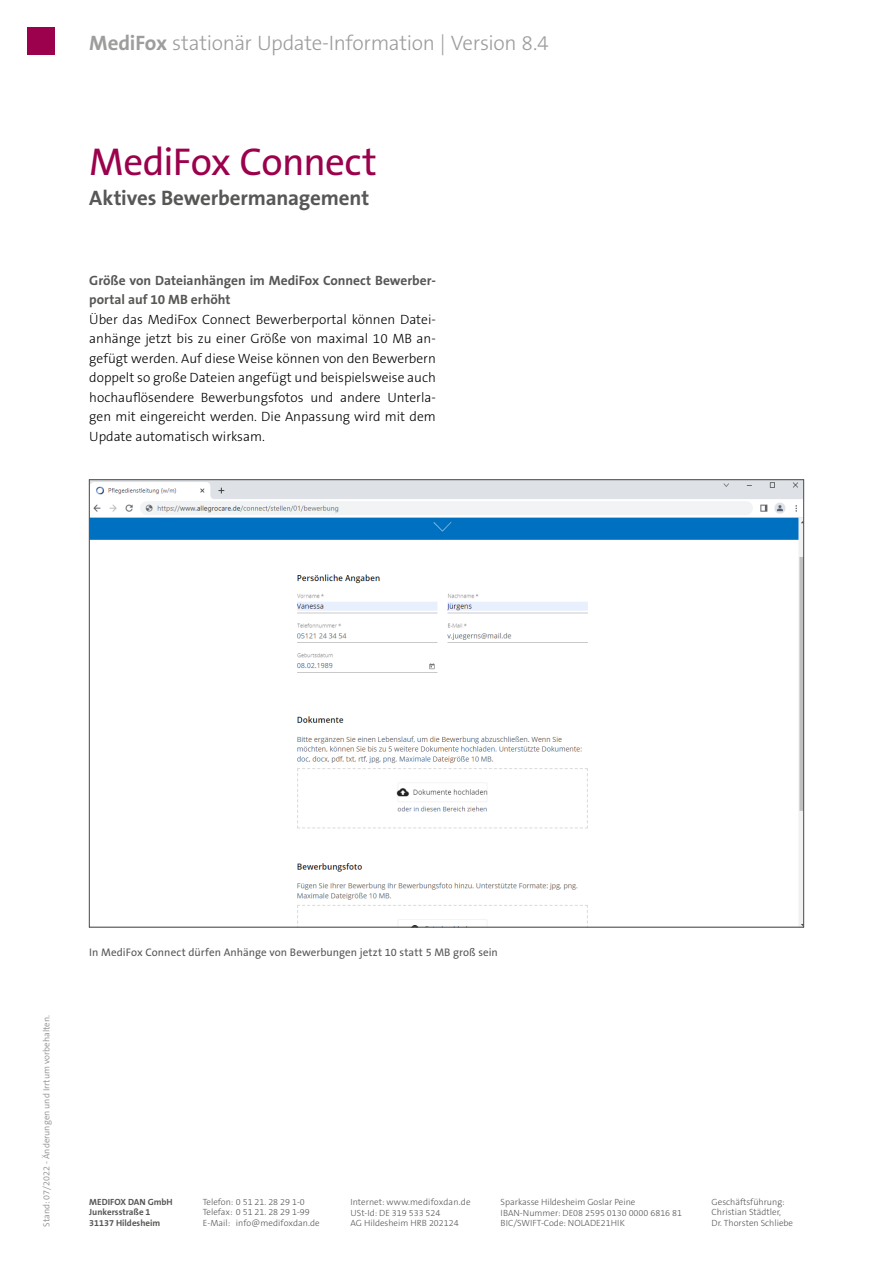
<style>
.page{position:relative;width:893px;height:1263px;background:#fff}
.page>*{position:absolute;margin:0;border:0;box-sizing:border-box;transform-origin:0 0}
.t1{font:39px "The Sans B5 Plain";letter-spacing:-.015em;color:#9b014c}
.t2{font:300 21px "The Sans B3";letter-spacing:-.015em;color:#9d9d9c}
.t3{font:700 21px "The Sans B7";letter-spacing:-.005em;color:#575756}
.t4{font:300 13.5px/19.5px "The Sans B3";color:#000;text-align:justify}
.t5{font:700 13.5px/19.5px "The Sans B7";color:#575756}
.t6{font:10.95px "The Sans B5 Plain";letter-spacing:.005em;color:#575756}
.t7{font:300 9px/10.8px "The Sans B3";color:#575756}
.t8{font:300 9px "The Sans B4";color:#909090}
.t9{font:700 9px/10.8px "The Sans B7";color:#575756}
.s1{font-family:"The Sans B7";font-weight:700}
</style>
<div class="page">
<div style="left:28px;top:28px;width:27px;height:27px;background:#9b014c"></div>
<img style="left:91px;top:481px;width:711px;height:444px">
<h2 class="t2" style="left:89px;top:32px;width:461px"><span class="s1">MediFox</span> stationär Update-Information | Version 8.4</h2>
<h1 class="t1" style="left:89px;top:141px;width:289px">MediFox Connect</h1>
<h2 class="t3" style="left:89px;top:186px;width:281px">Aktives Bewerbermanagement</h2>
<p class="t5" style="left:89px;top:271px;width:348px">Größe von Dateianhängen im MediFox Connect Bewerber&shy;portal auf 10 MB erhöht</p>
<p class="t4" style="left:89px;top:310px;width:348px">Über das MediFox Connect Bewerberportal können Datei&shy;anhänge jetzt bis zu einer Größe von maximal 10 MB an&shy;gefügt werden. Auf diese Weise können von den Bewerbern doppelt so große Dateien angefügt und beispielsweise auch hochauflösendere Bewerbungsfotos und andere Unterla&shy;gen mit eingereicht werden. Die Anpassung wird mit dem Update automatisch wirksam.</p>
<p class="t8" style="left:42px;top:1227px;width:213px;rotate:-90deg">Stand: 07/2022 - Änderungen und Irrtum vorbehalten.</p>
<p class="t6" style="left:89px;top:947px;width:410px">In MediFox Connect dürfen Anhänge von Bewerbungen jetzt 10 statt 5 MB groß sein</p>
<p class="t9" style="left:89px;top:1197px;width:85px">MEDIFOX DAN GmbH<br>Junkersstraße 1<br>31137 Hildesheim</p>
<p class="t7" style="left:203px;top:1197px;width:118px">Telefon: 0 51 21. 28 29 1-0<br>Telefax: 0 51 21. 28 29 1-99<br>E-Mail: info@medifoxdan.de</p>
<p class="t7" style="left:351px;top:1197px;width:121px">Internet: www.medifoxdan.de<br>USt-Id: DE 319 533 524<br>AG Hildesheim HRB 202124</p>
<p class="t7" style="left:712px;top:1197px;width:83px">Geschäftsführung:<br>Christian Städtler,<br>Dr. Thorsten Schliebe</p>
<p class="t7" style="left:501px;top:1197px;width:183px">Sparkasse Hildesheim Goslar Peine<br>IBAN-Nummer: DE08 2595 0130 0000 6816 81<br>BIC/SWIFT-Code: NOLADE21HIK</p>
</div>
